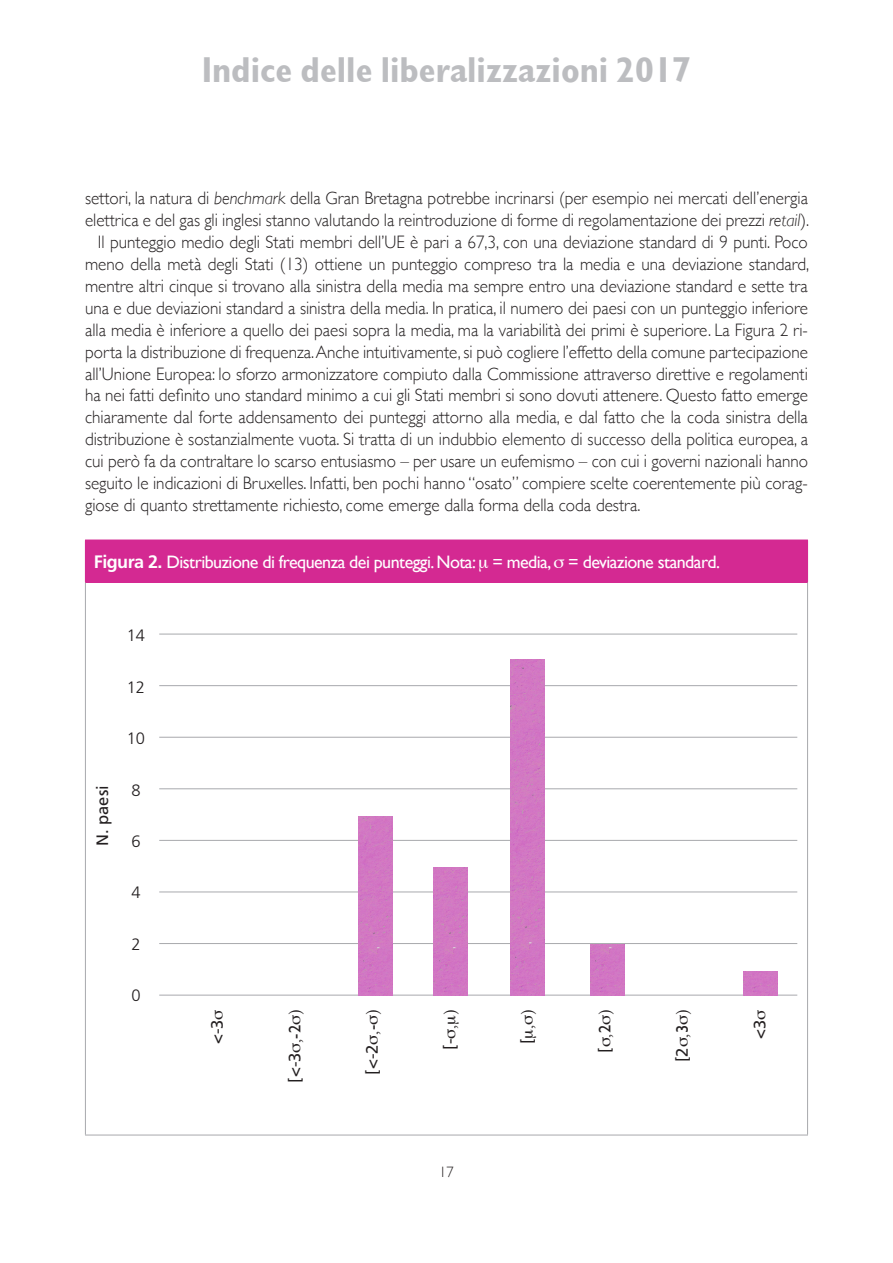
<style>
.page{position:relative;width:893px;height:1263px;background:#fff}
.page>*{position:absolute;margin:0;border:0;box-sizing:border-box;transform-origin:0 0}
.t1{font:700 condensed 36px "Gill Sans";color:#bcbdc0}
.testo{font:300 18px/21.9px "Gill Sans";color:#231f20;scale:.95 1}
.titoli_grafici{font:18px "Gill Sans";letter-spacing:-.03em;color:#fff}
.t2{font:16.5px "Frutiger LT Std";color:#231f20}
.t3{font:300 16.5px "Frutiger LT Std";color:#231f20}
.t4{font:300 15px "Gill Sans";color:#231f20}
.s1{font-style:italic}
.s2{font-family:"Frutiger LT Std";font-weight:700}
.s3{font-family:"Gill Sans"}
</style>
<div class="page">
<div style="left:85px;top:540px;width:722px;height:42px;background:#d42992"></div>
<hr style="left:807px;top:540px;width:1px;height:42px;background:#d42992">
<hr style="left:85px;top:1135px;width:723px;height:1px;background:#a8a9ad">
<hr style="left:85px;top:582px;width:723px;height:1px;background:#d42992">
<hr style="left:85px;top:582px;width:1px;height:553px;background:#a8a9ad">
<hr style="left:807px;top:582px;width:1px;height:553px;background:#a8a9ad">
<hr style="left:159px;top:995px;width:638px;height:1px;background:#a8a9ad">
<hr style="left:159px;top:891px;width:638px;height:1px;background:#a8a9ad">
<hr style="left:159px;top:788px;width:638px;height:1px;background:#a8a9ad">
<hr style="left:159px;top:685px;width:638px;height:1px;background:#a8a9ad">
<hr style="left:159px;top:943px;width:638px;height:1px;background:#a8a9ad">
<hr style="left:159px;top:840px;width:638px;height:1px;background:#a8a9ad">
<hr style="left:159px;top:737px;width:638px;height:1px;background:#a8a9ad">
<hr style="left:159px;top:634px;width:638px;height:1px;background:#a8a9ad">
<div style="left:358px;top:816px;width:34px;height:179px;background:#d177c3"></div>
<div style="left:434px;top:867px;width:34px;height:128px;background:#d177c2"></div>
<div style="left:590px;top:945px;width:34px;height:50px;background:#d176c3"></div>
<img style="left:743px;top:971px;width:34px;height:24px">
<img style="left:510px;top:660px;width:34px;height:335px">
<h1 class="t1" style="left:202px;top:48px;width:491px">Indice delle liberalizzazioni 2017</h1>
<p class="testo" style="left:85px;top:186px;width:764px">settori, la natura di <span class="s1">benchmark</span> della Gran Bretagna potrebbe incrinarsi (per esempio nei mercati dell’energia elettrica e del gas gli inglesi stanno valutando la reintroduzione di forme di regolamentazione dei prezzi <span class="s1">retail</span>).</p>
<p class="testo" style="left:85px;top:230px;width:764px;text-align:justify;text-indent:13px">Il punteggio medio degli Stati membri dell’UE è pari a 67,3, con una deviazione standard di 9 punti. Poco meno della metà degli Stati (13) ottiene un punteggio compreso tra la media e una deviazione standard, mentre altri cinque si trovano alla sinistra della media ma sempre entro una deviazione standard e sette tra una e due deviazioni standard a sinistra della media. In pratica, il numero dei paesi con un punteggio inferiore alla media è inferiore a quello dei paesi sopra la media, ma la variabilità dei primi è superiore. La Figura 2 ri&shy;porta la distribuzione di frequenza. Anche intuitivamente, si può cogliere l’effetto della comune partecipazione all’Unione Europea: lo sforzo armonizzatore compiuto dalla Commissione attraverso direttive e regolamenti ha nei fatti definito uno standard minimo a cui gli Stati membri si sono dovuti attenere. Questo fatto emerge chiaramente dal forte addensamento dei punteggi attorno alla media, e dal fatto che la coda sinistra della distribuzione è sostanzialmente vuota. Si tratta di un indubbio elemento di successo della politica europea, a cui però fa da contraltare lo scarso entusiasmo – per usare un eufemismo – con cui i governi nazionali hanno seguito le indicazioni di Bruxelles. Infatti, ben pochi hanno “osato” compiere scelte coerentemente più corag&shy;giose di quanto strettamente richiesto, come emerge dalla forma della coda destra.</p>
<p class="titoli_grafici" style="left:94px;top:551px;width:628px"><span class="s2">Figura 2.</span> Distribuzione di frequenza dei punteggi. Nota: = media, ▲ = deviazione standard.</p>
<p class="t2" style="left:93px;top:846px;width:62px;rotate:-90deg">N. paesi</p>
<p class="t3" style="left:127px;top:626px;width:20px">14</p>
<p class="t3" style="left:127px;top:678px;width:20px">12</p>
<p class="t3" style="left:127px;top:729px;width:20px">10</p>
<p class="t3" style="left:131px;top:780px;width:11px">8</p>
<p class="t3" style="left:131px;top:832px;width:11px">6</p>
<p class="t3" style="left:131px;top:883px;width:11px">4</p>
<p class="t3" style="left:131px;top:935px;width:11px">2</p>
<p class="t3" style="left:131px;top:986px;width:11px">0</p>
<p class="t2" style="left:207px;top:1044px;width:26px;rotate:-90deg">&lt;-3</p>
<p class="t2" style="left:285px;top:1083px;width:59px;rotate:-90deg">[&lt;-3 <span class="s3">-2</span></p>
<p class="t2" style="left:362px;top:1074px;width:51px;rotate:-90deg">[&lt;-2 <span class="s3">-</span></p>
<p class="t2" style="left:440px;top:1050px;width:12px;rotate:-90deg">[-</p>
<p class="t2" style="left:517px;top:1044px;width:7px;rotate:-90deg">[</p>
<p class="t4" style="left:439px;top:1160px;width:16px">17</p>
<p class="t2" style="left:595px;top:1053px;width:29px;rotate:-90deg">[ <span class="s3">2</span></p>
<p class="t2" style="left:672px;top:1062px;width:38px;rotate:-90deg">[2 <span class="s3">3</span></p>
<p class="t2" style="left:750px;top:1039px;width:21px;rotate:-90deg">&lt;3</p>
</div>
